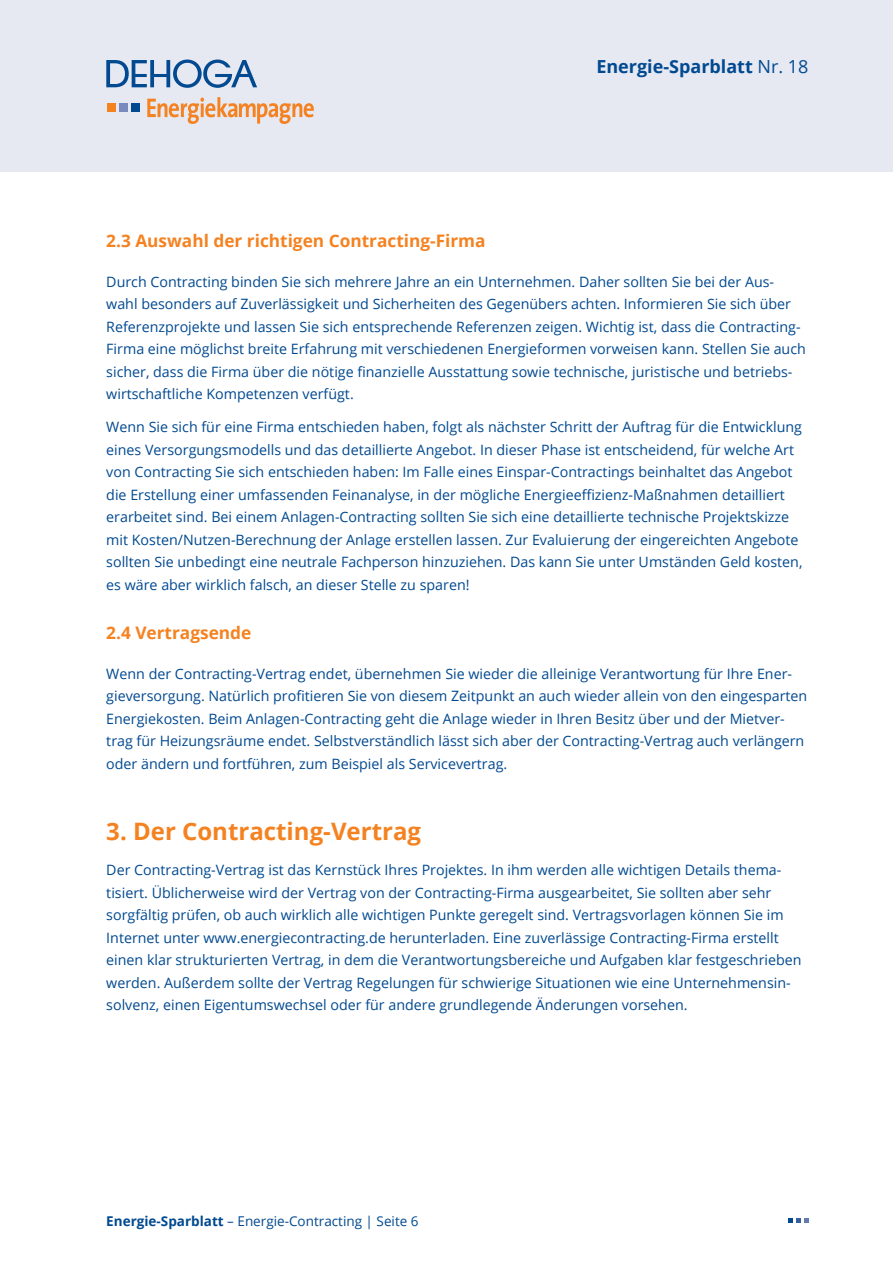
<style>
.page{position:relative;width:893px;height:1263px;background:#fff}
.page>*{position:absolute;margin:0;border:0;box-sizing:border-box;transform-origin:0 0}
.Headline_2{font:700 24px "Open Sans";color:#f58220}
.t1{font:700 18px "Open Sans";color:#014990}
.Headline_3{font:700 17.25px "Open Sans";color:#f58220}
.Fliesstext{font:14.25px/22.5px "Open Sans";color:#014990}
.t2{font:13.5px "Open Sans";color:#014990}
.s1{font-weight:400}
.s2{font-weight:700}
</style>
<div class="page">
<div style="left:0;top:0;width:893px;height:171px;background:#e6e8f2"></div>
<svg style="left:106px;top:60px;width:151px;height:28px"></svg>
<div style="left:132px;top:103px;width:8px;height:8px;background:#014990"></div>
<div style="left:119px;top:103px;width:8px;height:8px;background:#788bbc"></div>
<div style="left:107px;top:103px;width:8px;height:8px;background:#f58220"></div>
<svg style="left:147px;top:97px;width:167px;height:27px"></svg>
<svg style="left:788px;top:1218px;width:20px;height:4px"></svg>
<p class="t1" style="left:596px;top:54px;width:214px">Energie-Sparblatt <span class="s1">Nr. 18</span></p>
<p class="Headline_3" style="left:106px;top:229px;width:381px">2.3 Auswahl der richtigen Contracting-Firma</p>
<p class="Fliesstext" style="left:106px;top:270px;width:701px">Durch Contracting binden Sie sich mehrere Jahre an ein Unternehmen. Daher sollten Sie bei der Aus&shy;wahl besonders auf Zuverlässigkeit und Sicherheiten des Gegenübers achten. Informieren Sie sich über Referenzprojekte und lassen Sie sich entsprechende Referenzen zeigen. Wichtig ist, dass die Contracting-Firma eine möglichst breite Erfahrung mit verschiedenen Energieformen vorweisen kann. Stellen Sie auch sicher, dass die Firma über die nötige finanzielle Ausstattung sowie technische, juristische und betriebs&shy;wirtschaftliche Kompetenzen verfügt.</p>
<p class="Fliesstext" style="left:106px;top:415px;width:698px">Wenn Sie sich für eine Firma entschieden haben, folgt als nächster Schritt der Auftrag für die Entwicklung eines Versorgungsmodells und das detaillierte Angebot. In dieser Phase ist entscheidend, für welche Art von Contracting Sie sich entschieden haben: Im Falle eines Einspar-Contractings beinhaltet das Angebot die Erstellung einer umfassenden Feinanalyse, in der mögliche Energieeffizienz-Maßnahmen detailliert erarbeitet sind. Bei einem Anlagen-Contracting sollten Sie sich eine detaillierte technische Projektskizze mit Kosten/Nutzen-Berechnung der Anlage erstellen lassen. Zur Evaluierung der eingereichten Angebote sollten Sie unbedingt eine neutrale Fachperson hinzuziehen. Das kann Sie unter Umständen Geld kosten, es wäre aber wirklich falsch, an dieser Stelle zu sparen!</p>
<p class="Headline_3" style="left:106px;top:621px;width:147px">2.4 Vertragsende</p>
<p class="Fliesstext" style="left:106px;top:662px;width:703px">Wenn der Contracting-Vertrag endet, übernehmen Sie wieder die alleinige Verantwortung für Ihre Ener&shy;gieversorgung. Natürlich profitieren Sie von diesem Zeitpunkt an auch wieder allein von den eingesparten Energiekosten. Beim Anlagen-Contracting geht die Anlage wieder in Ihren Besitz über und der Mietver&shy;trag für Heizungsräume endet. Selbstverständlich lässt sich aber der Contracting-Vertrag auch verlängern oder ändern und fortführen, zum Beispiel als Servicevertrag.</p>
<p class="Headline_2" style="left:106px;top:814px;width:316px">3. Der Contracting-Vertrag</p>
<p class="Fliesstext" style="left:106px;top:858px;width:697px">Der Contracting-Vertrag ist das Kernstück Ihres Projektes. In ihm werden alle wichtigen Details thema&shy;tisiert. Üblicherweise wird der Vertrag von der Contracting-Firma ausgearbeitet, Sie sollten aber sehr sorgfältig prüfen, ob auch wirklich alle wichtigen Punkte geregelt sind. Vertragsvorlagen können Sie im Internet unter www.energiecontracting.de herunterladen. Eine zuverlässige Contracting-Firma erstellt einen klar strukturierten Vertrag, in dem die Verantwortungsbereiche und Aufgaben klar festgeschrieben werden. Außerdem sollte der Vertrag Regelungen für schwierige Situationen wie eine Unternehmensin&shy;solvenz, einen Eigentumswechsel oder für andere grundlegende Änderungen vorsehen.</p>
<p class="t2" style="left:106px;top:1211px;width:314px"><span class="s2">Energie-Sparblatt</span> – Energie-Contracting | Seite 6</p>
</div>
